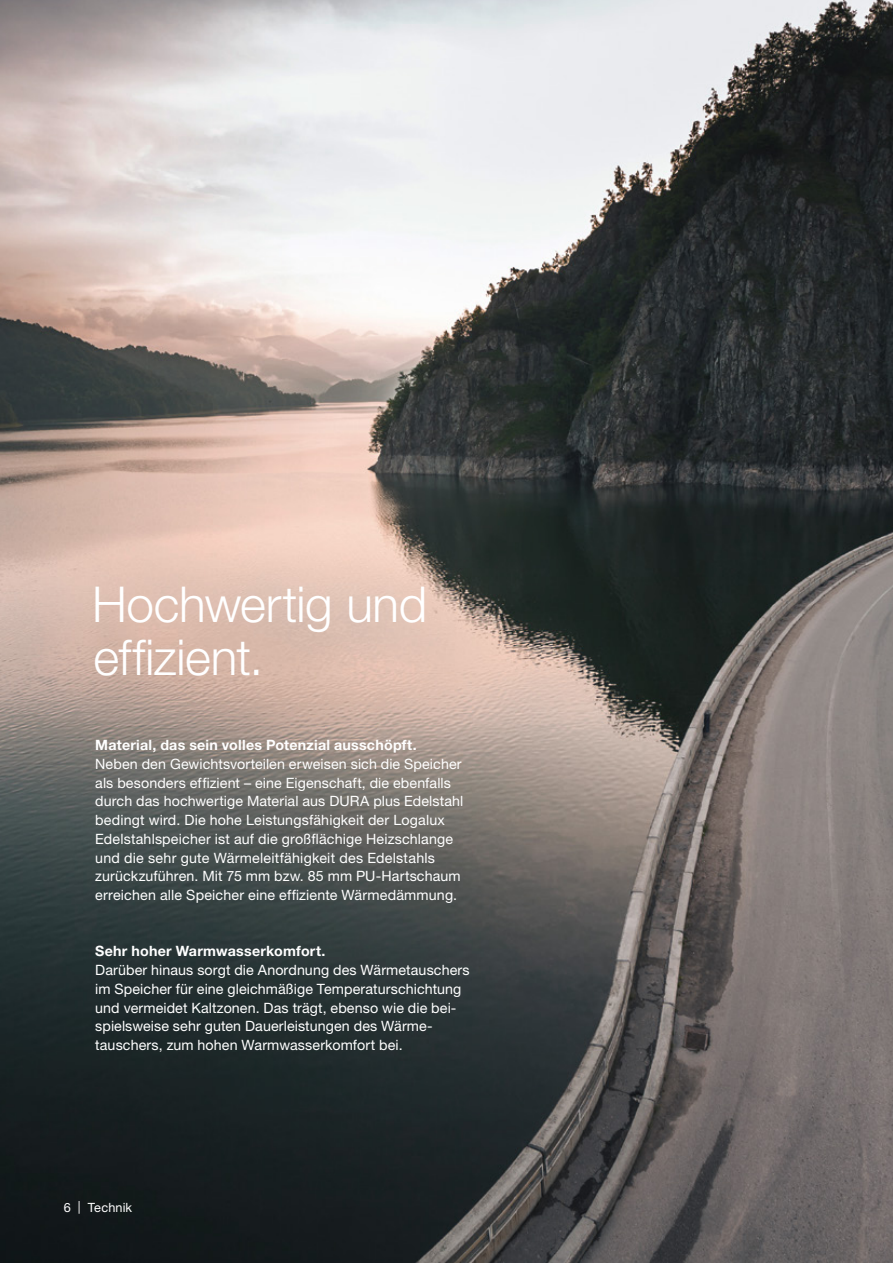
<style>
.page{position:relative;width:893px;height:1263px;background:#fff}
.page>*{position:absolute;margin:0;border:0;box-sizing:border-box;transform-origin:0 0}
.t1{font:300 49.5px/52.5px "Helvetica Neue LT Pro";letter-spacing:-.01em;color:#fff}
.t2{font:14.25px/18.8px "Helvetica Neue LT Pro";letter-spacing:.01em;color:#fff}
.t3{font:700 14.25px "Helvetica Neue LT Pro";letter-spacing:.015em;color:#fff}
.t4{font:12.75px "Helvetica Neue LT Pro";letter-spacing:.01em;color:#fff}
</style>
<div class="page">
<img style="left:0;top:0;width:893px;height:1263px">
<h1 class="t1" style="left:92px;top:577px;width:336px">Hochwertig und effizient.</h1>
<p class="t3" style="left:95px;top:736px;width:323px">Material, das sein volles Potenzial ausschöpft.</p>
<p class="t2" style="left:95px;top:754px;width:370px">Neben den Gewichtsvorteilen erweisen sich die Speicher als besonders effizient – eine Eigenschaft, die ebenfalls durch das hochwertige Material aus DURA plus Edelstahl bedingt wird. Die hohe Leistungsfähigkeit der Logalux Edelstahlspeicher ist auf die großflächige Heizschlange und die sehr gute Wärmeleitfähigkeit des Edelstahls zurückzuführen. Mit 75 mm bzw. 85 mm PU-Hartschaum erreichen alle Speicher eine effiziente Wärmedämmung.</p>
<p class="t3" style="left:95px;top:942px;width:232px">Sehr hoher Warmwasserkomfort.</p>
<p class="t2" style="left:95px;top:960px;width:376px">Darüber hinaus sorgt die Anordnung des Wärmetauschers im Speicher für eine gleichmäßige Temperaturschichtung und vermeidet Kaltzonen. Das trägt, ebenso wie die bei&shy;spielsweise sehr guten Dauerleistungen des Wärme&shy;tauschers, zum hohen Warmwasserkomfort bei.</p>
<p class="t4" style="left:64px;top:1199px;width:70px">6 | Technik</p>
</div>
